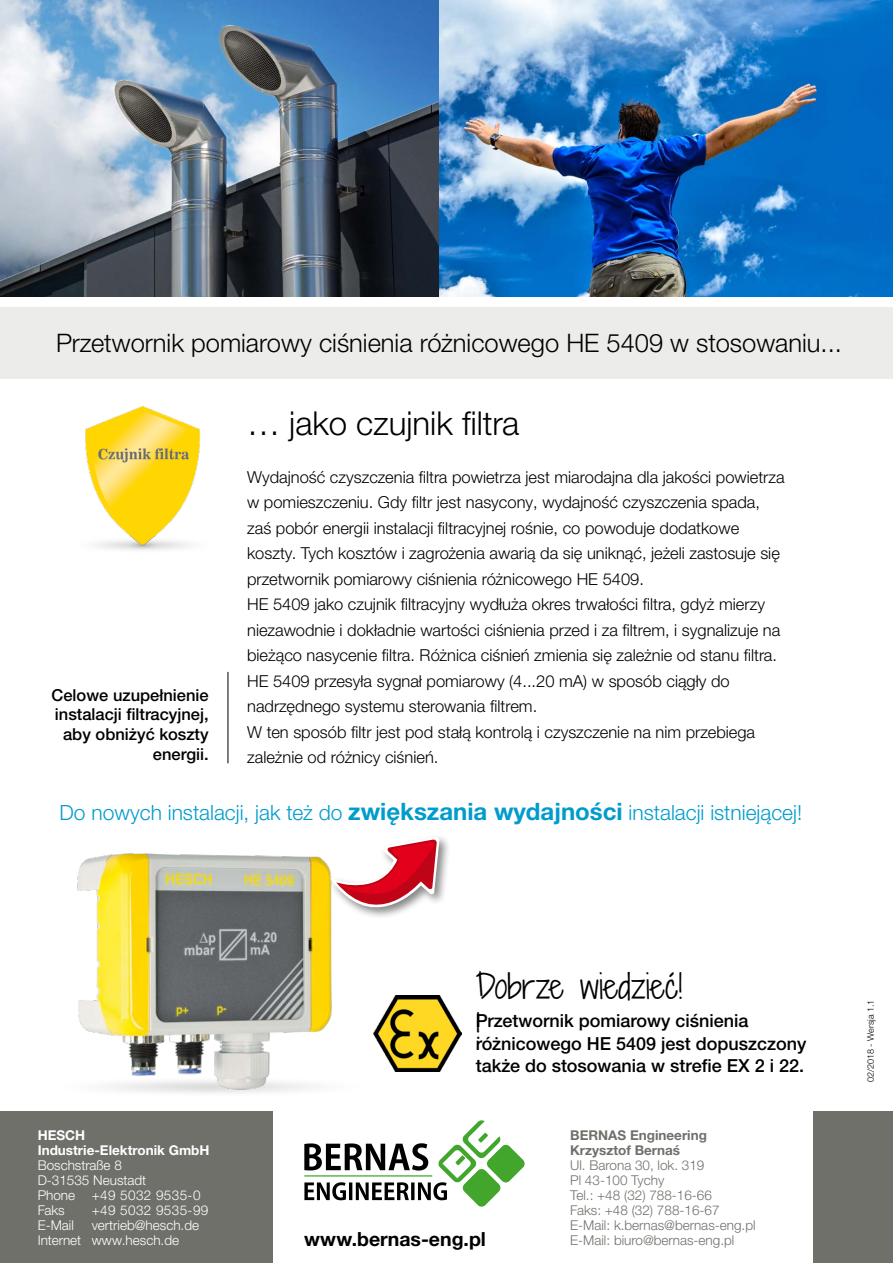
<style>
.page{position:relative;width:893px;height:1263px;background:#fff}
.page>*{position:absolute;margin:0;border:0;box-sizing:border-box;transform-origin:0 0}
.t1{font:300 33px "Helvetica Neue LTW1 G";color:#000}
.t2{font:300 32.7px "Shadows Into";color:#000}
.t3{font:300 25.5px "Helvetica Neue LTW1 G";color:#000}
.t4{font:300 21px "Helvetica Neue LTW1 G";color:#009ccc}
.t5{font:700 19.5px "Helvetica Neue LTW1 G";color:#000}
.t6{font:500 18px/22.5px "Helvetica Neue LTW1 G";color:#000}
.t7{font:300 16.5px/25.5px "Helvetica Neue LTW1 G";color:#000}
.t8{font:500 16.5px/19.8px "Helvetica Neue LTW1 G";color:#000;text-align:right}
.t9{font:300 13.5px/15px "Helvetica Neue LTW1 G";color:#70706b}
.t10{font:300 13.5px/15px "Helvetica Neue LTW1 G";color:#fff}
.t11{font:700 13.5px/15px "Helvetica Neue LTW1 G";color:#70706b}
.t12{font:700 13.5px/15px "Helvetica Neue LTW1 G";color:#fff}
.t13{font:300 13.5px "Helvetica Neue LTW1 G";letter-spacing:.03em;color:#fff}
.t14{font:300 9px "Helvetica Neue LTW1 G";color:#000}
.s1{font-weight:700;font-size:24px}
.s2{font-family:"Shadows Into";font-weight:300;font-size:32.7px}
</style>
<div class="page">
<img style="left:77px;top:853px;width:255px;height:240px">
<div style="left:0;top:307px;width:893px;height:71px;background:#ececea"></div>
<img style="left:60px;top:378px;width:165px;height:172px">
<img style="left:0;top:0;width:893px;height:296px">
<img style="left:373px;top:996px;width:88px;height:76px">
<div style="left:327px;top:833px;width:124px;height:87px;background:#000;opacity:.48"></div>
<svg style="left:330px;top:836px;width:109px;height:95px"></svg>
<hr style="left:227px;top:672px;width:2px;height:91px;background:#70706b">
<div style="left:0;top:1111px;width:273px;height:152px;background:#70706b"></div>
<svg style="left:304px;top:1120px;width:221px;height:87px"></svg>
<div style="left:813px;top:1111px;width:80px;height:152px;background:#70706b"></div>
<h3 class="t3" style="left:56px;top:327px;width:787px">Przetwornik pomiarowy ciśnienia różnicowego HE 5409 w stosowaniu...</h3>
<h1 class="t1" style="left:247px;top:403px;width:274px">… jako czujnik filtra</h1>
<p class="t7" style="left:247px;top:464px;width:539px">Wydajność czyszczenia filtra powietrza jest miarodajna dla jakości powietrza w pomieszczeniu. Gdy filtr jest nasycony, wydajność czyszczenia spada, zaś pobór energii instalacji filtracyjnej rośnie, co powoduje dodatkowe koszty. Tych kosztów i zagrożenia awarią da się uniknąć, jeżeli zastosuje się przetwornik pomiarowy ciśnienia różnicowego HE 5409.<br>HE 5409 jako czujnik filtracyjny wydłuża okres trwałości filtra, gdyż mierzy niezawodnie i dokładnie wartości ciśnienia przed i za filtrem, i sygnalizuje na bieżąco nasycenie filtra. Różnica ciśnień zmienia się zależnie od stanu filtra.<br>HE 5409 przesyła sygnał pomiarowy (4...20 mA) w sposób ciągły do nadrzędnego systemu sterowania filtrem.<br>W ten sposób filtr jest pod stałą kontrolą i czyszczenie na nim przebiega zależnie od różnicy ciśnień.</p>
<p class="t8" style="left:52px;top:685px;width:159px">Celowe uzupełnienie instalacji filtracyjnej, aby obniżyć koszty energii.</p>
<p class="t4" style="left:60px;top:799px;width:744px">Do nowych instalacji, jak też do <span class="s1">zwiększania wydajności</span> instalacji istniejącej!</p>
<p class="t12" style="left:38px;top:1128px;width:173px">HESCH<br>Industrie-Elektronik GmbH</p>
<p class="t10" style="left:38px;top:1158px;width:164px">Boschstraße 8<br>D-31535 Neustadt<br>Phone +49 5032 9535-0<br>Faks</p>
<p class="t13" style="left:92px;top:1202px;width:118px">+49 5032 9535-99</p>
<p class="t10" style="left:38px;top:1218px;width:163px;text-indent:54px">vertrieb@hesch.de<br>Internet www.hesch.de</p>
<p class="t10" style="left:38px;top:1218px;width:38px">E-Mail</p>
<h2 class="t2" style="left:476px;top:963px;width:208px">Dobrze wiedzieć!</h2>
<p class="t6" style="left:476px;top:1009px;width:332px"><span class="s2">!</span>Przetwornik pomiarowy ciśnienia różnicowego HE 5409 jest dopuszczony także do stosowania w strefie EX 2 i 22.</p>
<p class="t11" style="left:570px;top:1128px;width:138px">BERNAS Engineering<br>Krzysztof Bernaś</p>
<p class="t9" style="left:570px;top:1158px;width:187px">Ul. Barona 30, lok. 319<br>Pl 43-100 Tychy<br>Tel.: +48 (32) 788-16-66<br>Faks: +48 (32) 788-16-67<br>E-Mail: k.bernas@bernas-eng.pl</p>
<p class="t5" style="left:304px;top:1227px;width:183px">www.bernas-eng.pl</p>
<p class="t9" style="left:570px;top:1233px;width:166px">E-Mail: biuro@bernas-eng.pl</p>
<p class="t14" style="left:865px;top:1082px;width:84px;rotate:-90deg">02/2018 - Wersja 1.1</p>
</div>
